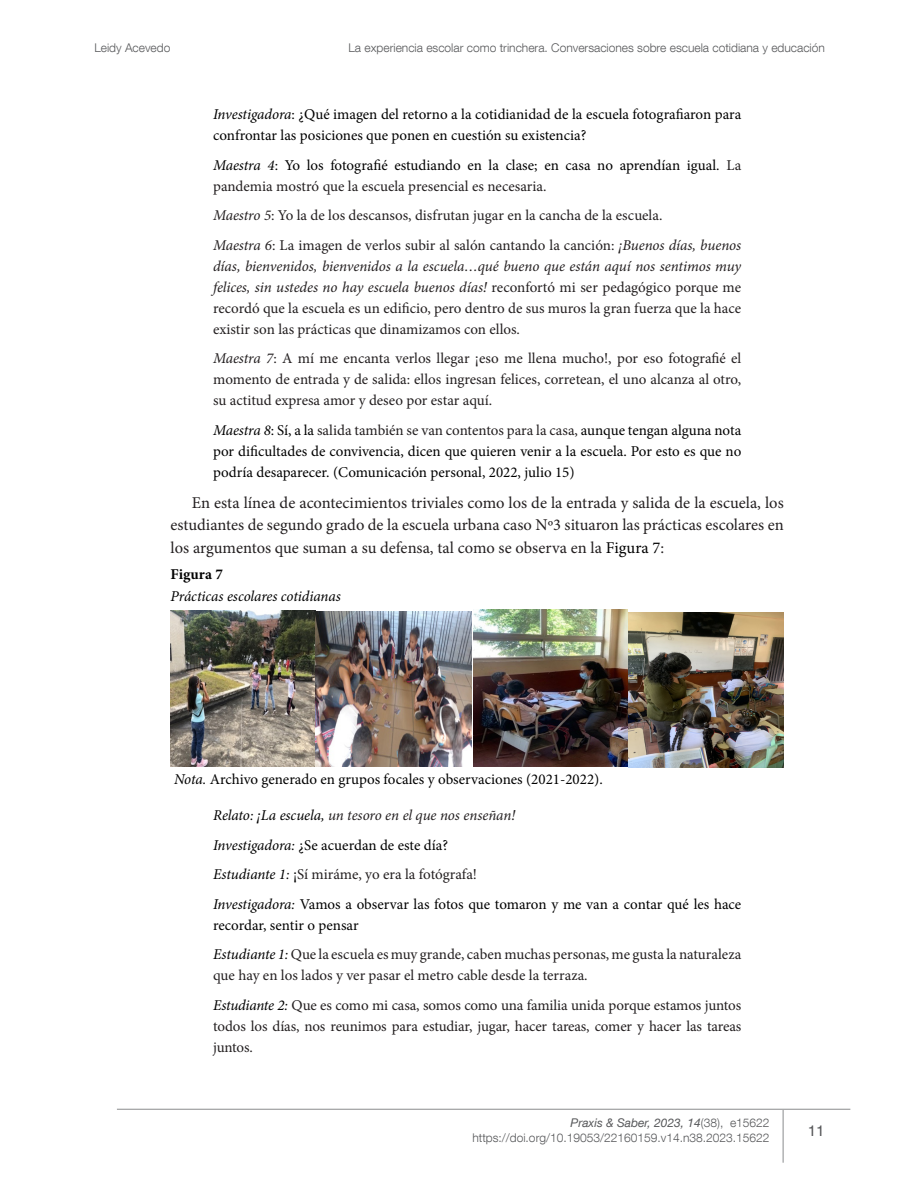
<style>
.page{position:relative;width:918px;height:1188px;background:#fff}
.page>*{position:absolute;margin:0;border:0;box-sizing:border-box;transform-origin:0 0}
.Texto_corrido{font:16.5px/22.5px "Minion Pro";color:#231f20;text-align:justify}
.cita_tex{font:15px/21px "Minion Pro";color:#231f20;text-align:justify}
.cita_tex-2{font:15px/21px "Minion Pro";color:#000}
.cita_tex-3{font:italic 15px "Minion Pro";letter-spacing:-.005em;color:#231f20}
.t1{font:italic 15px/21.6px "Minion Pro";letter-spacing:-.005em;color:#000}
.t2{font:15px "Helvetica World";color:#57585a}
.t3{font:300 12px/14.4px "Helvetica Neue LT Com";color:#57585a;text-align:right}
.s1{font-style:italic}
.s2{color:#231f20}
.s3{color:#000}
.s4{font-weight:700;font-style:normal}
.s5{font-style:italic;color:#000}
.s6{font-weight:400;font-style:italic}
</style>
<div class="page">
<hr style="left:117px;top:1109px;width:733px;height:1px;background:#6c6d70">
<hr style="left:783px;top:1110px;width:1px;height:53px;background:#6c6d70">
<img style="left:171px;top:610px;width:456px;height:156px">
<img style="left:628px;top:612px;width:156px;height:155px">
<p class="t3" style="left:94px;top:40px;width:78px">Leidy Acevedo</p>
<p class="t3" style="left:349px;top:40px;width:478px">La experiencia escolar como trinchera. Conversaciones sobre escuela cotidiana y educación</p>
<p class="cita_tex-2" style="left:213px;top:104px;width:530px"><span class="s1">Investigadora</span>: ¿Qué imagen del retorno a la cotidianidad de la escuela fotografiaron para confrontar las posiciones que ponen en cuestión su existencia?</p>
<p class="cita_tex-2" style="left:213px;top:154px;width:530px"><span class="s1">Maestra 4</span>: Yo los fotografié estudiando en la clase; en casa no aprendían igual. <span class="s2">La pandemia mostró que la escuela presencial es necesaria.</span></p>
<p class="cita_tex" style="left:213px;top:205px;width:451px"><span class="s1">Maestro 5</span>: Yo la de los descansos, disfrutan jugar en la cancha de la escuela.</p>
<p class="cita_tex" style="left:213px;top:234px;width:530px"><span class="s1">Maestra 6</span>: La imagen de verlos subir al salón cantando la canción: <span class="s1">¡Buenos días, buenos días, bienvenidos, bienvenidos a la escuela…qué bueno que están aquí nos sentimos muy felices, sin ustedes no hay escuela buenos días!</span> reconfortó mi ser pedagógico porque me recordó que la escuela es un edificio, pero dentro de sus muros la gran fuerza que la hace existir son las prácticas que dinamizamos con ellos.</p>
<p class="cita_tex" style="left:213px;top:348px;width:530px"><span class="s1">Maestra 7</span>: A mí me encanta verlos llegar ¡eso me llena mucho!, por eso fotografié el momento de entrada y de salida: ellos ingresan felices, corretean, el uno alcanza al otro, su actitud expresa amor y deseo por estar aquí.</p>
<p class="cita_tex-2" style="left:213px;top:419px;width:530px;text-align:justify"><span class="s1">Maestra 8</span>: Sí, a la <span class="s2">salida también se van contentos para la casa,</span> aunque tengan alguna nota por dificultades de convivencia, dicen que quieren venir a la escuela. Por esto es que no podría desaparecer. (Comunicación personal, 2022, julio 15)</p>
<p class="Texto_corrido" style="left:171px;top:491px;width:615px;text-indent:21px">En esta línea de acontecimientos triviales como los de la entrada y salida de la escuela, los estudiantes de segundo grado de la escuela urbana caso Nº3 situaron las prácticas escolares en los argumentos que suman a su defensa, tal como se observa en la <span class="s3">Figura 7</span>:</p>
<p class="t1" style="left:171px;top:564px;width:172px"><span class="s4">Figura 7<br></span>Prácticas escolares cotidianas</p>
<p class="cita_tex-2" style="left:174px;top:769px;width:430px"><span class="s1">Nota.</span> Archivo generado en grupos focales y observaciones (2021-2022).</p>
<p class="cita_tex-3" style="left:213px;top:805px;width:304px"><span class="s3">Relato: ¡La escuela,</span> un tesoro en el que nos enseñan!</p>
<p class="cita_tex-2" style="left:213px;top:834px;width:236px"><span class="s1">Investigadora:</span> ¿Se acuerdan de este día?</p>
<p class="cita_tex" style="left:213px;top:864px;width:265px"><span class="s5">Estudiante 1:</span> <span class="s3">¡</span>Sí miráme, yo era la fotógrafa!</p>
<p class="cita_tex-2" style="left:213px;top:893px;width:530px"><span class="s1">Investigadora:</span> Vamos a observar las fotos que tomaron y me van a contar qué les hace recordar, sentir o pensar</p>
<p class="cita_tex" style="left:213px;top:944px;width:530px"><span class="s5">Estudiante 1:</span> Que la escuela es muy grande, caben muchas personas, me gusta la naturaleza que hay en los lados y ver pasar el metro cable desde la terraza.</p>
<p class="cita_tex" style="left:213px;top:994px;width:530px"><span class="s5">Estudiante 2:</span> Que es como mi casa, somos como una familia unida porque estamos juntos todos los días, nos reunimos para estudiar, jugar, hacer tareas, comer y hacer las tareas juntos.</p>
<p class="t3" style="left:472px;top:1115px;width:299px"><span class="s6">Praxis &amp; Saber, 2023, 14</span>(38), e15622 https://doi.org/10.19053/22160159.v14.n38.2023.15622</p>
<p class="t2" style="left:808px;top:1122px;width:18px">11</p>
</div>
